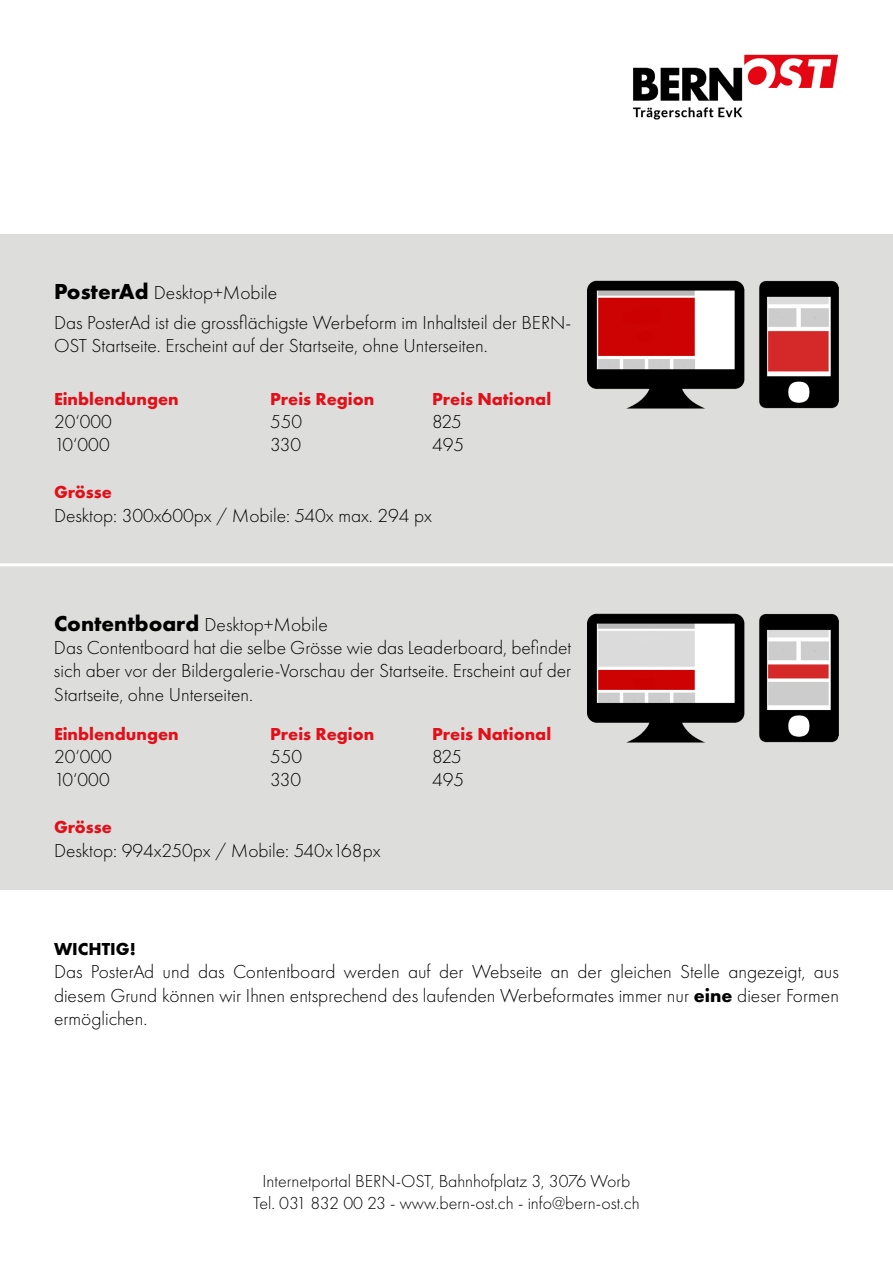
<style>
.page{position:relative;width:893px;height:1263px;background:#fff}
.page>*{position:absolute;margin:0;border:0;box-sizing:border-box;transform-origin:0 0}
.t1{font:300 19.5px/23.4px "Futura PT";color:#000}
.t2{font:300 18px/21.6px "Futura PT";color:#000;text-align:center}
.t3{font:700 18px "Futura PT";color:#e30f18}
.t4{font:700 18px "Futura PT";color:#000}
.s1{font-weight:700;font-size:22.5px}
.s2{font-weight:700}
</style>
<div class="page">
<img style="left:632px;top:54px;width:206px;height:66px">
<div style="left:0;top:234px;width:893px;height:656px;background:#dddddc"></div>
<img style="left:588px;top:280px;width:251px;height:129px">
<img style="left:588px;top:613px;width:251px;height:129px">
<hr style="left:0;top:563px;width:893px;height:3px;background:#fff">
<p class="t1" style="left:54px;top:278px;width:519px;line-height:30px"><span class="s1">PosterAd</span> Desktop+Mobile<br>Das PosterAd ist die grossflächigste Werbeform im Inhaltsteil der BERN-</p>
<p class="t1" style="left:54px;top:334px;width:435px">OST Startseite. Erscheint auf der Startseite, ohne Unterseiten.</p>
<p class="t3" style="left:54px;top:387px;width:126px">Einblendungen</p>
<p class="t3" style="left:270px;top:387px;width:106px">Preis Region</p>
<p class="t3" style="left:432px;top:387px;width:121px">Preis National</p>
<p class="t1" style="left:54px;top:410px;width:59px">20‘000</p>
<p class="t1" style="left:270px;top:410px;width:34px">550</p>
<p class="t1" style="left:432px;top:410px;width:31px">825</p>
<p class="t1" style="left:54px;top:433px;width:57px">10‘000</p>
<p class="t1" style="left:270px;top:433px;width:33px">330</p>
<p class="t1" style="left:432px;top:433px;width:34px">495</p>
<p class="t3" style="left:54px;top:480px;width:60px">Grösse</p>
<p class="t1" style="left:54px;top:503px;width:379px">Desktop: 300x600px / Mobile: 540x max. 294 px</p>
<p class="t1" style="left:54px;top:613px;width:519px"><span class="s1">Contentboard</span> Desktop+Mobile<br>Das Contentboard hat die selbe Grösse wie das Leaderboard, befindet sich aber vor der Bildergalerie-Vorschau der Startseite. Erscheint auf der Startseite, ohne Unterseiten.</p>
<p class="t3" style="left:54px;top:722px;width:126px">Einblendungen</p>
<p class="t3" style="left:270px;top:722px;width:106px">Preis Region</p>
<p class="t3" style="left:432px;top:722px;width:121px">Preis National</p>
<p class="t1" style="left:54px;top:745px;width:59px">20‘000</p>
<p class="t1" style="left:270px;top:745px;width:34px">550</p>
<p class="t1" style="left:432px;top:745px;width:31px">825</p>
<p class="t1" style="left:54px;top:768px;width:57px">10‘000</p>
<p class="t1" style="left:270px;top:768px;width:33px">330</p>
<p class="t1" style="left:432px;top:768px;width:34px">495</p>
<p class="t3" style="left:54px;top:816px;width:60px">Grösse</p>
<p class="t1" style="left:54px;top:838px;width:328px">Desktop: 994x250px / Mobile: 540x168px</p>
<p class="t4" style="left:54px;top:937px;width:83px">WICHTIG!</p>
<p class="t1" style="left:54px;top:960px;width:786px;text-align:justify">Das PosterAd und das Contentboard werden auf der Webseite an der gleichen Stelle angezeigt, aus diesem Grund können wir Ihnen entsprechend des laufenden Werbeformates immer nur <span class="s2">eine</span> dieser Formen ermöglichen.</p>
<p class="t2" style="left:253px;top:1171px;width:388px">Internetportal BERN-OST, Bahnhofplatz 3, 3076 Worb<br>Tel. 031 832 00 23 - www.bern-ost.ch - info@bern-ost.ch</p>
</div>
